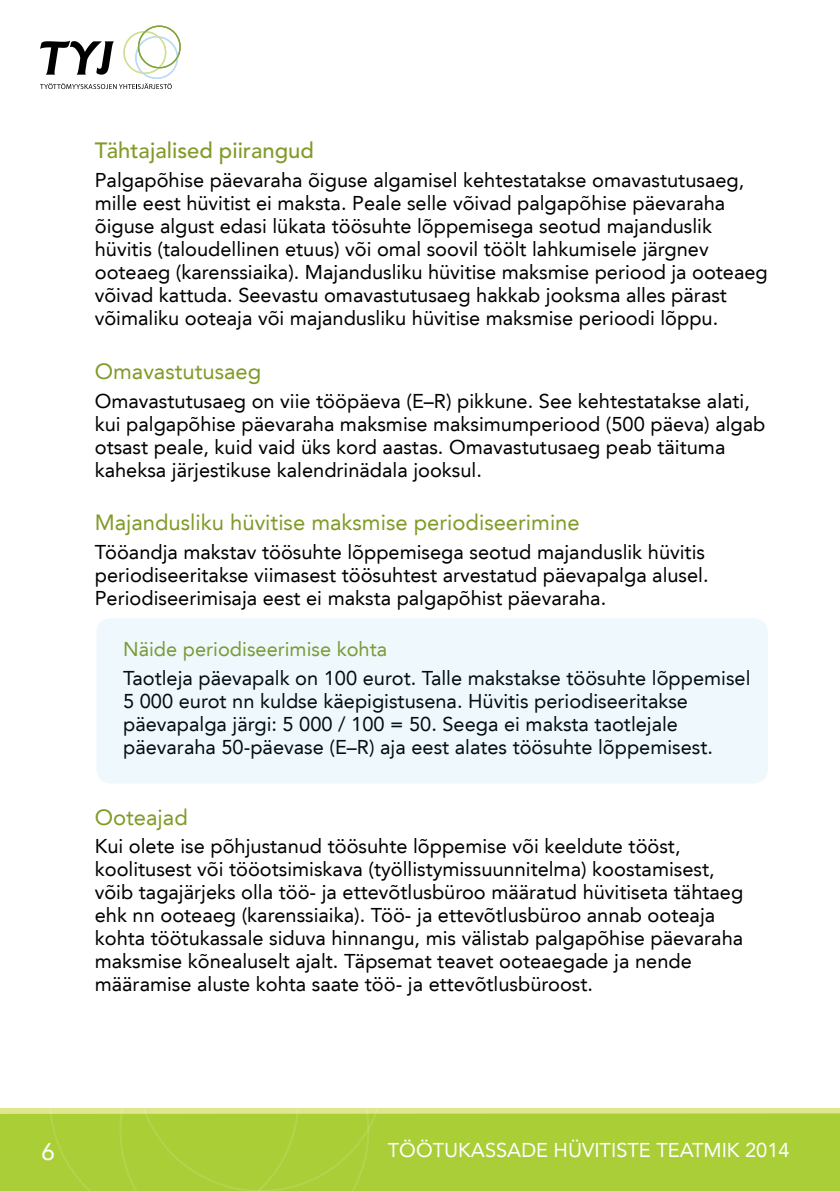
<style>
.page{position:relative;width:840px;height:1191px;background:#fff}
.page>*{position:absolute;margin:0;border:0;box-sizing:border-box;transform-origin:0 0}
.t1{font:24px "Avenir LT Std";color:#fff}
.t2{font:22px "Avenir LT Std";color:#809b29}
.t3{font:500 22px "Avenir LT Std";color:#809b29}
.t4{font:20px/23px "Avenir LT Std";color:#000}
.t5{font:20px "Avenir LT Std";color:#fff}
.t6{font:20px "Avenir LT Std";color:#809b29}
</style>
<div class="page">
<div style="left:0;top:1108px;width:839px;height:5px;background:#dfe78d"></div>
<div style="left:0;top:1113px;width:839px;height:78px;background:#aace37"></div>
<svg style="left:49px;top:1108px;width:87px;height:83px;background:#aecf3d"></svg>
<svg style="left:136px;top:1108px;width:249px;height:83px;background:#aecf3d"></svg>
<svg style="left:40px;top:26px;width:141px;height:63px"></svg>
<div style="left:96px;top:618px;width:671px;height:165px;background:#eff8fd;border-radius:14px"></div>
<p class="t3" style="left:95px;top:138px;width:220px">Tähtajalised piirangud</p>
<p class="t4" style="left:95px;top:169px;width:674px">Palgapõhise päevaraha õiguse algamisel kehtestatakse omavastutusaeg, mille eest hüvitist ei maksta. Peale selle võivad palgapõhise päevaraha õiguse algust edasi lükata töösuhte lõppemisega seotud majanduslik hüvitis (taloudellinen etuus) või omal soovil töölt lahkumisele järgnev ooteaeg (karenssiaika). Majandusliku hüvitise maksmise periood ja ooteaeg võivad kattuda. Seevastu omavastutusaeg hakkab jooksma alles pärast võimaliku ooteaja või majandusliku hüvitise maksmise perioodi lõppu.</p>
<p class="t2" style="left:95px;top:358px;width:168px">Omavastutusaeg</p>
<p class="t4" style="left:95px;top:389px;width:671px">Omavastutusaeg on viie tööpäeva (E–R) pikkune. See kehtestatakse alati, kui palgapõhise päevaraha maksmise maksimumperiood (500 päeva) algab otsast peale, kuid vaid üks kord aastas. Omavastutusaeg peab täituma kaheksa järjestikuse kalendrinädala jooksul.</p>
<p class="t2" style="left:95px;top:510px;width:486px">Majandusliku hüvitise maksmise periodiseerimine</p>
<p class="t4" style="left:95px;top:540px;width:615px">Tööandja makstav töösuhte lõppemisega seotud majanduslik hüvitis periodiseeritakse viimasest töösuhtest arvestatud päevapalga alusel.<br>Periodiseerimisaja eest ei maksta palgapõhist päevaraha.</p>
<p class="t6" style="left:123px;top:637px;width:265px">Näide periodiseerimise kohta</p>
<p class="t4" style="left:123px;top:666px;width:628px">Taotleja päevapalk on 100 eurot. Talle makstakse töösuhte lõppemisel 5 000 eurot nn kuldse käepigistusena. Hüvitis periodiseeritakse päevapalga järgi: 5 000 / 100 = 50. Seega ei maksta taotlejale päevaraha 50-päevase (E–R) aja eest alates töösuhte lõppemisest.</p>
<p class="t2" style="left:95px;top:804px;width:94px">Ooteajad</p>
<p class="t4" style="left:95px;top:835px;width:649px">Kui olete ise põhjustanud töösuhte lõppemise või keeldute tööst, koolitusest või tööotsimiskava (työllistymissuunnitelma) koostamisest, võib tagajärjeks olla töö- ja ettevõtlusbüroo määratud hüvitiseta tähtaeg ehk nn ooteaeg (karenssiaika). Töö- ja ettevõtlusbüroo annab ooteaja kohta töötukassale siduva hinnangu, mis välistab palgapõhise päevaraha maksmise kõnealuselt ajalt. Täpsemat teavet ooteaegade ja nende määramise aluste kohta saate töö- ja ettevõtlusbüroost.</p>
<p class="t1" style="left:42px;top:1137px;width:15px">6</p>
<p class="t5" style="left:387px;top:1138px;width:403px">TÖÖTUKASSADE HÜVITISTE TEATMIK 2014</p>
</div>
